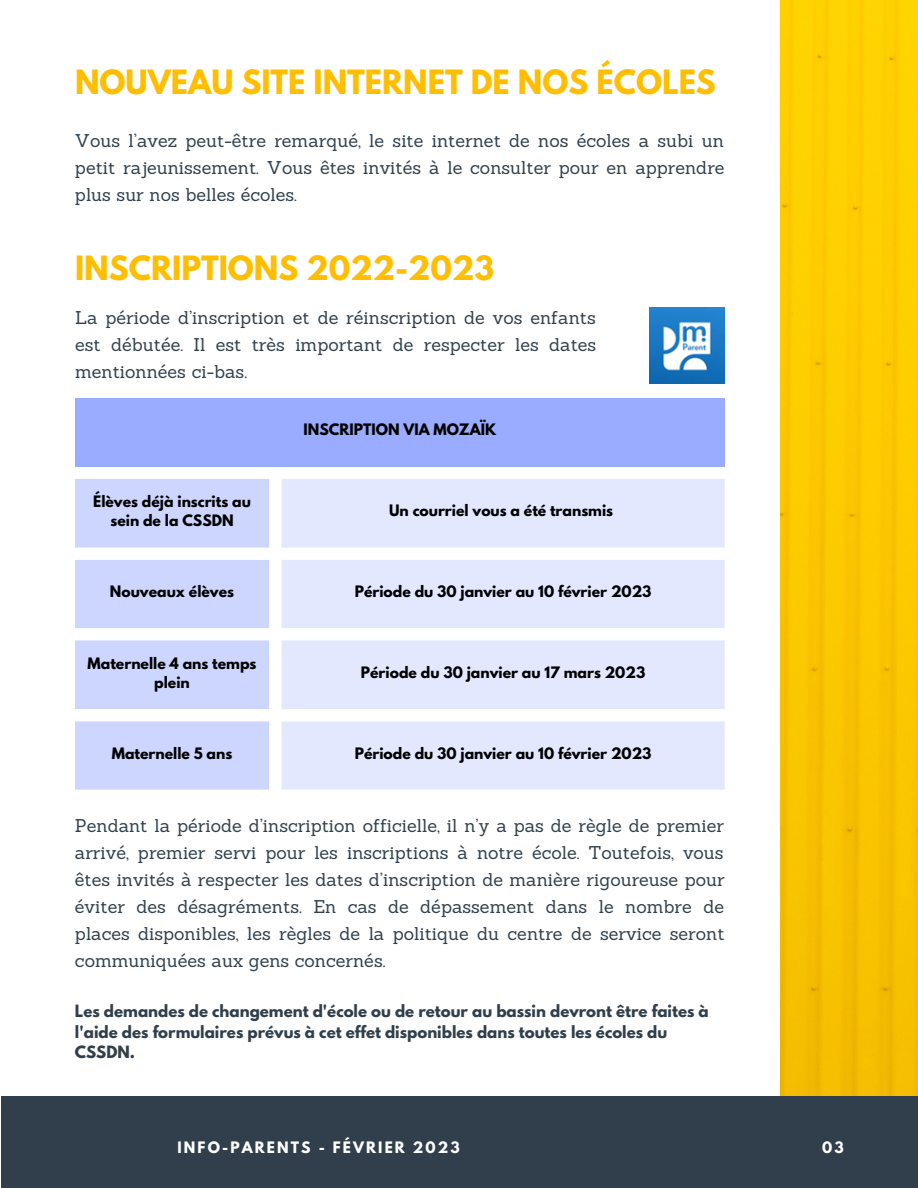
<style>
.page{position:relative;width:918px;height:1188px;background:#fff}
.page>*{position:absolute;margin:0;border:0;box-sizing:border-box;transform-origin:0 0}
.t1{font:700 29.7px "League Spartan";color:#ffbe00}
.t2{font:18px/27px "Sanchez";color:#303f4b;text-align:justify}
.t3{font:700 15px/20.2px "League Spartan";color:#303f4b}
.t4{font:700 13.95px/19.2px "League Spartan";color:#000;text-align:center}
.t5{font:700 13.95px "League Spartan";letter-spacing:.15em;color:#fff}
</style>
<div class="page">
<img style="left:781px;top:0;width:137px;height:1096px">
<div style="left:1px;top:1096px;width:917px;height:92px;background:#303f4b"></div>
<img style="left:649px;top:308px;width:76px;height:75px">
<div style="left:75px;top:398px;width:650px;height:69px;background:#99acff"></div>
<svg style="left:75px;top:479px;width:194px;height:311px;fill:#cdd6ff"></svg>
<svg style="left:282px;top:479px;width:443px;height:311px;fill:#e3e8ff"></svg>
<h1 class="t1" style="left:75px;top:67px;width:642px">NOUVEAU SITE INTERNET DE NOS ÉCOLES</h1>
<p class="t2" style="left:75px;top:127px;width:651px">Vous l’avez peut-être remarqué, le site internet de nos écoles a subi un petit rajeunissement. Vous êtes invités à le consulter pour en apprendre plus sur nos belles écoles.</p>
<h1 class="t1" style="left:75px;top:254px;width:420px">INSCRIPTIONS 2022-2023</h1>
<p class="t2" style="left:75px;top:304px;width:523px">La période d’inscription et de réinscription de vos enfants est débutée. Il est très important de respecter les dates mentionnées ci-bas.</p>
<p class="t4" style="left:93px;top:494px;width:159px">Élèves déjà inscrits au sein de la CSSDN</p>
<p class="t4" style="left:304px;top:422px;width:194px">INSCRIPTION VIA MOZAÏK</p>
<p class="t4" style="left:389px;top:503px;width:225px">Un courriel vous a été transmis</p>
<p class="t4" style="left:110px;top:584px;width:126px">Nouveaux élèves</p>
<p class="t4" style="left:355px;top:584px;width:298px">Période du 30 janvier au 10 février 2023</p>
<p class="t4" style="left:88px;top:655px;width:170px">Maternelle 4 ans temps plein</p>
<p class="t4" style="left:361px;top:664px;width:286px">Période du 30 janvier au 17 mars 2023</p>
<p class="t4" style="left:112px;top:745px;width:122px">Maternelle 5 ans</p>
<p class="t4" style="left:355px;top:745px;width:298px">Période du 30 janvier au 10 février 2023</p>
<p class="t2" style="left:75px;top:812px;width:651px">Pendant la période d’inscription officielle, il n’y a pas de règle de premier arrivé, premier servi pour les inscriptions à notre école. Toutefois, vous êtes invités à respecter les dates d’inscription de manière rigoureuse pour éviter des désagréments. En cas de dépassement dans le nombre de places disponibles, les règles de la politique du centre de service seront communiquées aux gens concernés.</p>
<p class="t3" style="left:75px;top:1003px;width:635px">Les demandes de changement d'école ou de retour au bassin devront être faites à l'aide des formulaires prévus à cet effet disponibles dans toutes les écoles du<br>CSSDN.</p>
<p class="t5" style="left:178px;top:1140px;width:284px">INFO-PARENTS - FÉVRIER 2023</p>
<p class="t5" style="left:822px;top:1140px;width:23px">03</p>
<p class="t5" style="left:75px;top:1136px;width:289px">NFO-PARENTS - OBTOBRE 2022</p>
</div>
